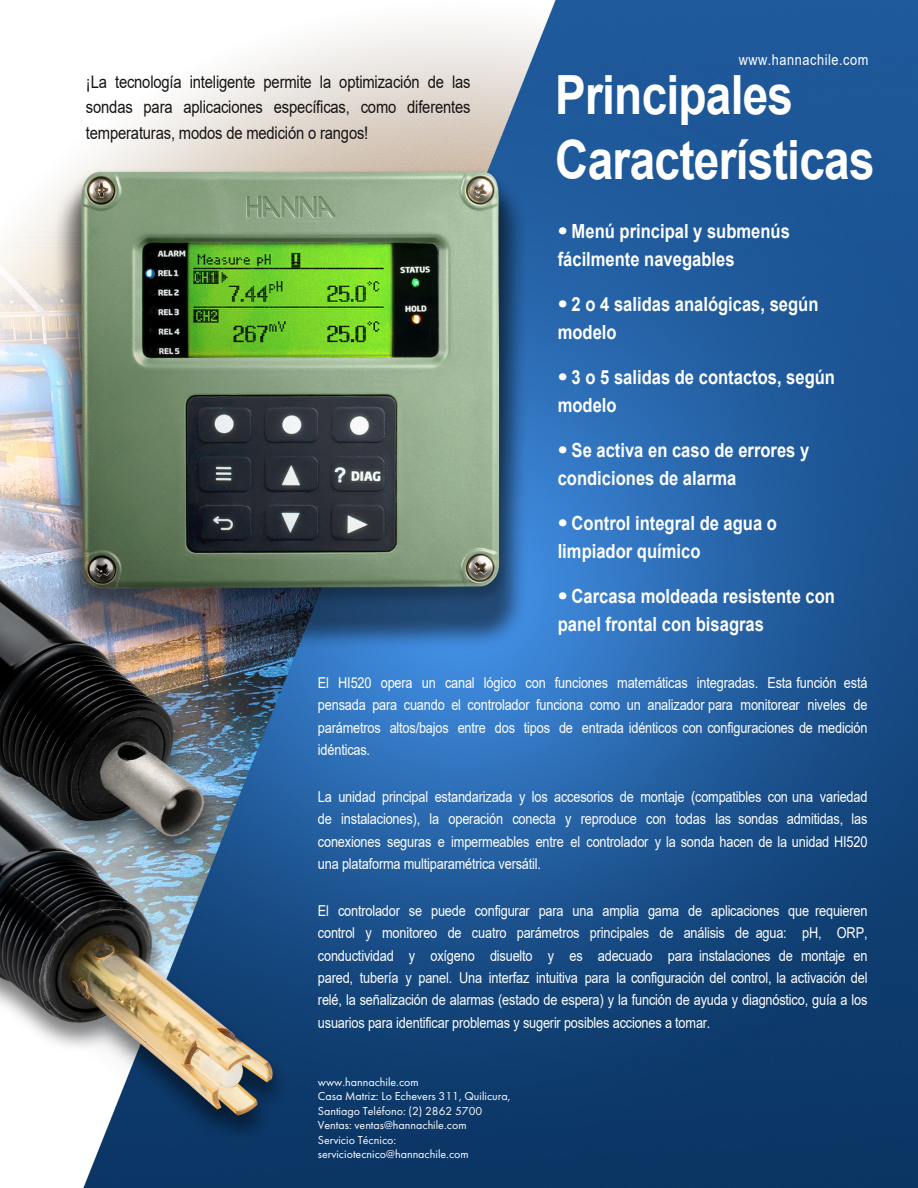
<style>
.page{position:relative;width:918px;height:1188px;background:#fff}
.page>*{position:absolute;margin:0;border:0;box-sizing:border-box;transform-origin:0 0}
.t1{font:700 54.15px/64.9px "Arial";letter-spacing:-.015em;color:#fff;scale:.85 1}
.t2{font:700 19.5px/28.5px "Arial";color:#fff;scale:.85 1}
.t3{font:17.4px/25.5px "Arial";letter-spacing:-.01em;color:#151314;text-align:justify;scale:.85 1}
.t4{font:15px/22.5px "Arial";letter-spacing:-.015em;color:#fff;text-align:justify;scale:.85 1}
.t5{font:15px "Arial";letter-spacing:.04em;color:#fff;scale:.85 1}
.t6{font:12px/14.5px "Futura PT";color:#fff}
.s1{font-family:"Soho Gothic Pro"}
</style>
<div class="page">
<img style="left:0;top:0;width:918px;height:1188px">
<p class="t3" style="left:86px;top:69px;width:454px">¡La tecnología inteligente permite la optimización de las sondas para aplicaciones específicas, como diferentes temperaturas, modos de medición o rangos!</p>
<p class="t5" style="left:739px;top:49px;width:154px">www.hannachile.com</p>
<p class="t1" style="left:555px;top:63px;width:377px">Principales<br>Características</p>
<p class="t2" style="left:558px;top:217px;width:275px"><span class="s1">•</span> Menú principal y submenús fácilmente navegables</p>
<p class="t2" style="left:558px;top:290px;width:308px"><span class="s1">•</span> 2 o 4 salidas analógicas, según modelo</p>
<p class="t2" style="left:558px;top:363px;width:328px"><span class="s1">•</span> 3 o 5 salidas de contactos, según modelo</p>
<p class="t2" style="left:558px;top:436px;width:298px"><span class="s1">•</span> Se activa en caso de errores y condiciones de alarma</p>
<p class="t2" style="left:558px;top:509px;width:260px"><span class="s1">•</span> Control integral de agua o limpiador químico</p>
<p class="t2" style="left:558px;top:582px;width:328px"><span class="s1">•</span> Carcasa moldeada resistente con panel frontal con bisagras</p>
<p class="t4" style="left:318px;top:671px;width:648px">El HI520 opera un canal lógico con funciones matemáticas integradas. Esta función está pensada para cuando el controlador funciona como un analizador para monitorear niveles de parámetros altos/bajos entre dos tipos de entrada idénticos con configuraciones de medición idénticas.</p>
<p class="t4" style="left:318px;top:785px;width:648px">La unidad principal estandarizada y los accesorios de montaje (compatibles con una variedad de instalaciones), la operación conecta y reproduce con todas las sondas admitidas, las conexiones seguras e impermeables entre el controlador y la sonda hacen de la unidad HI520 una plataforma multiparamétrica versátil.</p>
<p class="t4" style="left:318px;top:899px;width:648px">El controlador se puede configurar para una amplia gama de aplicaciones que requieren control y monitoreo de cuatro parámetros principales de análisis de agua: pH, ORP, conductividad y oxígeno disuelto y es adecuado para instalaciones de montaje en pared, tubería y panel. Una interfaz intuitiva para la configuración del control, la activación del relé, la señalización de alarmas (estado de espera) y la función de ayuda y diagnóstico, guía a los usuarios para identificar problemas y sugerir posibles acciones a tomar.</p>
<p class="t6" style="left:318px;top:1074px;width:194px">www.hannachile.com<br>Casa Matriz: Lo Echevers 311, Quilicura,<br>Santiago Teléfono: (2) 2862 5700<br>Ventas: ventas@hannachile.com<br>Servicio Técnico: serviciotecnico@hannachile.com</p>
</div>
